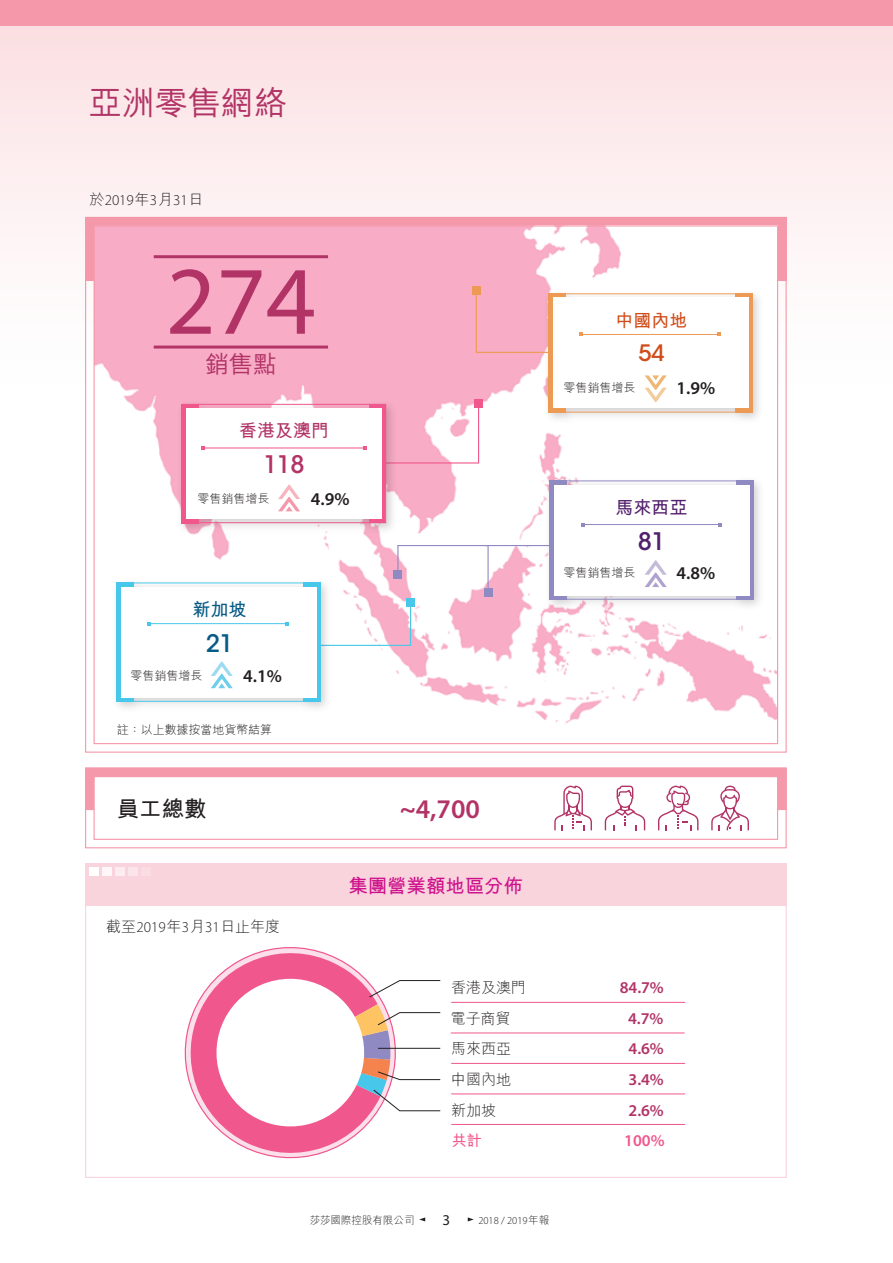
<style>
.page{position:relative;width:893px;height:1263px;background:#fff}
.page>*{position:absolute;margin:0;border:0;box-sizing:border-box;transform-origin:0 0}
.t1{font:97.5px "Myriad Pro";color:#b23467}
.t2{font:500 33px "M Hei HK";color:#b23467}
.t3{font:600 27px "Myriad Pro";color:#b23467}
.t4{font:500 24px "ITC Avant Garde Std";color:#b23467}
.t5{font:500 24px "M Hei HK";color:#b23467}
.t6{font:500 24px "ITC Avant Garde Std";color:#085b85}
.t7{font:500 24px "ITC Avant Garde Std";color:#521f6c}
.t8{font:700 22.5px "M Hei HK";color:#231f20}
.t9{font:500 22.5px "ITC Avant Garde Std";color:#d04d1b}
.t10{font:700 19.5px "M Hei HK";letter-spacing:-.005em;color:#ce118c}
.t11{font:600 18px "Myriad Pro";color:#231f20}
.t12{font:700 18px "M Hei HK";color:#b23467}
.t13{font:700 18px "M Hei HK";color:#d04d1b}
.t14{font:700 18px "M Hei HK";color:#521f6c}
.t15{font:700 18px "M Hei HK";color:#085b85}
.t16{font:600 16.5px "Myriad Pro";color:#b23467}
.t17{font:600 16.5px "Myriad Pro";color:#f0588d}
.t18{font:300 15px "M Hei HK";letter-spacing:-.005em;color:#231f20}
.t19{font:300 15px "Myriad Pro";letter-spacing:-.005em;color:#231f20}
.t20{font:700 15px "M Hei HK";color:#f0588d}
.t21{font:15px "Myriad Pro";color:#231f20}
.t22{font:300 12px "M Hei HK";color:#231f20}
.t23{font:300 10.5px "Myriad Pro";color:#231f20}
.t24{font:300 10.5px "M Hei HK";color:#231f20}
.s1{font-family:"M Hei HK"}
.s2{font-family:"Myriad Pro"}
</style>
<div class="page">
<div style="left:0;top:0;width:893px;height:429px;background:linear-gradient(to bottom,#fbdfe2,#fff)"></div>
<div style="left:0;top:0;width:893px;height:26px;background:#f598aa"></div>
<svg style="left:419px;top:1217px;width:6px;height:4px"></svg>
<svg style="left:468px;top:1217px;width:6px;height:4px"></svg>
<div style="left:85px;top:217px;width:702px;height:64px;background:#f598aa"></div>
<img style="left:96px;top:227px;width:680px;height:497px">
<div style="left:85px;top:863px;width:701px;height:43px;background:#fad4dd"></div>
<div style="left:141px;top:867px;width:9px;height:9px;background:#fbdce3"></div>
<div style="left:128px;top:867px;width:9px;height:9px;background:#fbe5ea"></div>
<div style="left:115px;top:867px;width:9px;height:9px;background:#fdedf1"></div>
<div style="left:102px;top:867px;width:9px;height:9px;background:#fef6f8"></div>
<div style="left:89px;top:867px;width:9px;height:9px;background:#fff"></div>
<div style="left:474px;top:399px;width:9px;height:9px;background:#f0588d"></div>
<div style="left:475px;top:289px;width:68px;height:64px;background:#f8acc5"></div>
<div style="left:543px;top:288px;width:221px;height:136px;background:#231f20;opacity:.2"></div>
<div style="left:548px;top:293px;width:17px;height:119px;background:#ed9b54"></div>
<div style="left:549px;top:293px;width:204px;height:119px;border:1px solid #ed9b54"></div>
<svg style="left:736px;top:293px;width:17px;height:119px"></svg>
<div style="left:553px;top:298px;width:195px;height:110px;background:#fff"></div>
<hr style="left:581px;top:334px;width:138px;height:1px;background:#ed9b54">
<svg style="left:332px;top:602px;width:80px;height:44px"></svg>
<div style="left:406px;top:599px;width:9px;height:8px;background:#47c7ea"></div>
<div style="left:111px;top:577px;width:221px;height:136px;background:#231f20;opacity:.2"></div>
<div style="left:116px;top:583px;width:17px;height:119px;background:#47c7ea"></div>
<div style="left:117px;top:583px;width:204px;height:119px;border:1px solid #47c7ea"></div>
<svg style="left:304px;top:583px;width:17px;height:119px"></svg>
<div style="left:121px;top:587px;width:195px;height:110px;background:#fff"></div>
<hr style="left:149px;top:623px;width:138px;height:1px;background:#47c7ea">
<div style="left:176px;top:398px;width:221px;height:137px;background:#231f20;opacity:.2"></div>
<div style="left:182px;top:404px;width:17px;height:119px;background:#f0588d"></div>
<div style="left:182px;top:404px;width:204px;height:119px;border:1px solid #f0588d"></div>
<div style="left:186px;top:408px;width:196px;height:111px;background:#fff"></div>
<hr style="left:203px;top:448px;width:162px;height:1px;background:#f0588d">
<svg style="left:364px;top:402px;width:116px;height:121px"></svg>
<div style="left:472px;top:286px;width:8px;height:9px;background:#ed9b54"></div>
<hr style="left:484px;top:545px;width:136px;height:1px;background:#908ac2">
<svg style="left:397px;top:544px;width:92px;height:48px"></svg>
<div style="left:484px;top:588px;width:8px;height:8px;background:#908ac2"></div>
<div style="left:394px;top:570px;width:8px;height:9px;background:#908ac2"></div>
<hr style="left:451px;top:1002px;width:234px;height:1px;background:#f0588d">
<hr style="left:451px;top:1032px;width:234px;height:1px;background:#f0588d">
<hr style="left:451px;top:1063px;width:234px;height:1px;background:#f0588d">
<hr style="left:451px;top:1093px;width:234px;height:1px;background:#f0588d">
<hr style="left:451px;top:1124px;width:234px;height:1px;background:#f0588d">
<svg style="left:185px;top:947px;width:256px;height:211px"></svg>
<svg style="left:278px;top:485px;width:22px;height:26px"></svg>
<svg style="left:211px;top:661px;width:22px;height:27px"></svg>
<div style="left:544px;top:475px;width:221px;height:136px;background:#231f20;opacity:.2"></div>
<div style="left:549px;top:480px;width:17px;height:120px;background:#908ac2"></div>
<div style="left:550px;top:480px;width:204px;height:120px;border:1px solid #908ac2"></div>
<svg style="left:737px;top:480px;width:17px;height:120px"></svg>
<div style="left:554px;top:485px;width:195px;height:110px;background:#fff"></div>
<hr style="left:583px;top:524px;width:137px;height:1px;background:#908ac2">
<svg style="left:645px;top:560px;width:22px;height:27px"></svg>
<svg style="left:645px;top:375px;width:22px;height:27px"></svg>
<div style="left:85px;top:767px;width:702px;height:43px;background:#f598aa"></div>
<div style="left:85px;top:767px;width:702px;height:81px;border:1px solid #f598aa"></div>
<div style="left:94px;top:776px;width:684px;height:64px;background:#fff;border:1px solid #f598aa"></div>
<svg style="left:605px;top:786px;width:40px;height:44px"></svg>
<svg style="left:554px;top:786px;width:38px;height:44px"></svg>
<svg style="left:658px;top:786px;width:40px;height:44px"></svg>
<svg style="left:711px;top:786px;width:38px;height:44px"></svg>
<hr style="left:154px;top:346px;width:174px;height:3px;background:#b23467">
<hr style="left:154px;top:255px;width:174px;height:3px;background:#b23467">
<h2 class="t2" style="left:89px;top:78px;width:200px">亞洲零售網絡</h2>
<p class="t19" style="left:89px;top:191px;width:116px"><span class="s1">於</span>2019<span class="s1">年</span>3<span class="s1">月</span>31<span class="s1">日</span></p>
<h1 class="t1" style="left:166px;top:241px;width:152px">274</h1>
<h3 class="t5" style="left:205px;top:346px;width:73px">銷售點</h3>
<h3 class="t12" style="left:239px;top:417px;width:91px">香港及澳門</h3>
<h3 class="t4" style="left:263px;top:449px;width:43px">118</h3>
<p class="t22" style="left:198px;top:490px;width:73px">零售銷售增長</p>
<h3 class="t11" style="left:311px;top:487px;width:40px">4.9%</h3>
<h3 class="t15" style="left:193px;top:596px;width:55px">新加坡</h3>
<h3 class="t6" style="left:206px;top:628px;width:29px">21</h3>
<p class="t22" style="left:130px;top:667px;width:73px">零售銷售增長</p>
<h3 class="t11" style="left:243px;top:664px;width:40px">4.1%</h3>
<p class="t22" style="left:117px;top:721px;width:157px">註：以上數據按當地貨幣結算</p>
<h3 class="t8" style="left:117px;top:792px;width:91px">員工總數</h3>
<h3 class="t3" style="left:400px;top:792px;width:82px">~4,700</h3>
<p class="t18" style="left:106px;top:916px;width:175px">截至<span class="s2">2019</span>年<span class="s2">3</span>月<span class="s2">31</span>日止年度</p>
<h3 class="t10" style="left:348px;top:871px;width:176px">集團營業額地區分佈</h3>
<h3 class="t13" style="left:616px;top:307px;width:73px">中國內地</h3>
<h3 class="t9" style="left:639px;top:339px;width:27px">54</h3>
<p class="t22" style="left:563px;top:379px;width:73px">零售銷售增長</p>
<h3 class="t11" style="left:676px;top:377px;width:40px">1.9%</h3>
<h3 class="t14" style="left:616px;top:494px;width:73px">馬來西亞</h3>
<h3 class="t7" style="left:638px;top:526px;width:29px">81</h3>
<p class="t22" style="left:563px;top:564px;width:73px">零售銷售增長</p>
<h3 class="t11" style="left:676px;top:562px;width:40px">4.8%</h3>
<p class="t18" style="left:451px;top:977px;width:76px">香港及澳門</p>
<h3 class="t16" style="left:620px;top:977px;width:45px">84.7%</h3>
<p class="t18" style="left:451px;top:1008px;width:61px">電子商貿</p>
<h3 class="t16" style="left:628px;top:1008px;width:37px">4.7%</h3>
<p class="t18" style="left:451px;top:1038px;width:61px">馬來西亞</p>
<h3 class="t16" style="left:629px;top:1038px;width:37px">4.6%</h3>
<p class="t18" style="left:451px;top:1069px;width:61px">中國內地</p>
<h3 class="t16" style="left:629px;top:1069px;width:37px">3.4%</h3>
<p class="t18" style="left:451px;top:1099px;width:46px">新加坡</p>
<h3 class="t16" style="left:629px;top:1099px;width:37px">2.6%</h3>
<p class="t20" style="left:452px;top:1129px;width:31px">共計</p>
<h3 class="t17" style="left:624px;top:1130px;width:42px">100%</h3>
<p class="t24" style="left:310px;top:1212px;width:106px">莎莎國際控股有限公司</p>
<p class="t21" style="left:443px;top:1211px;width:9px">3</p>
<p class="t23" style="left:478px;top:1214px;width:72px">2018 / 2019<span class="s1">年報</span></p>
</div>
